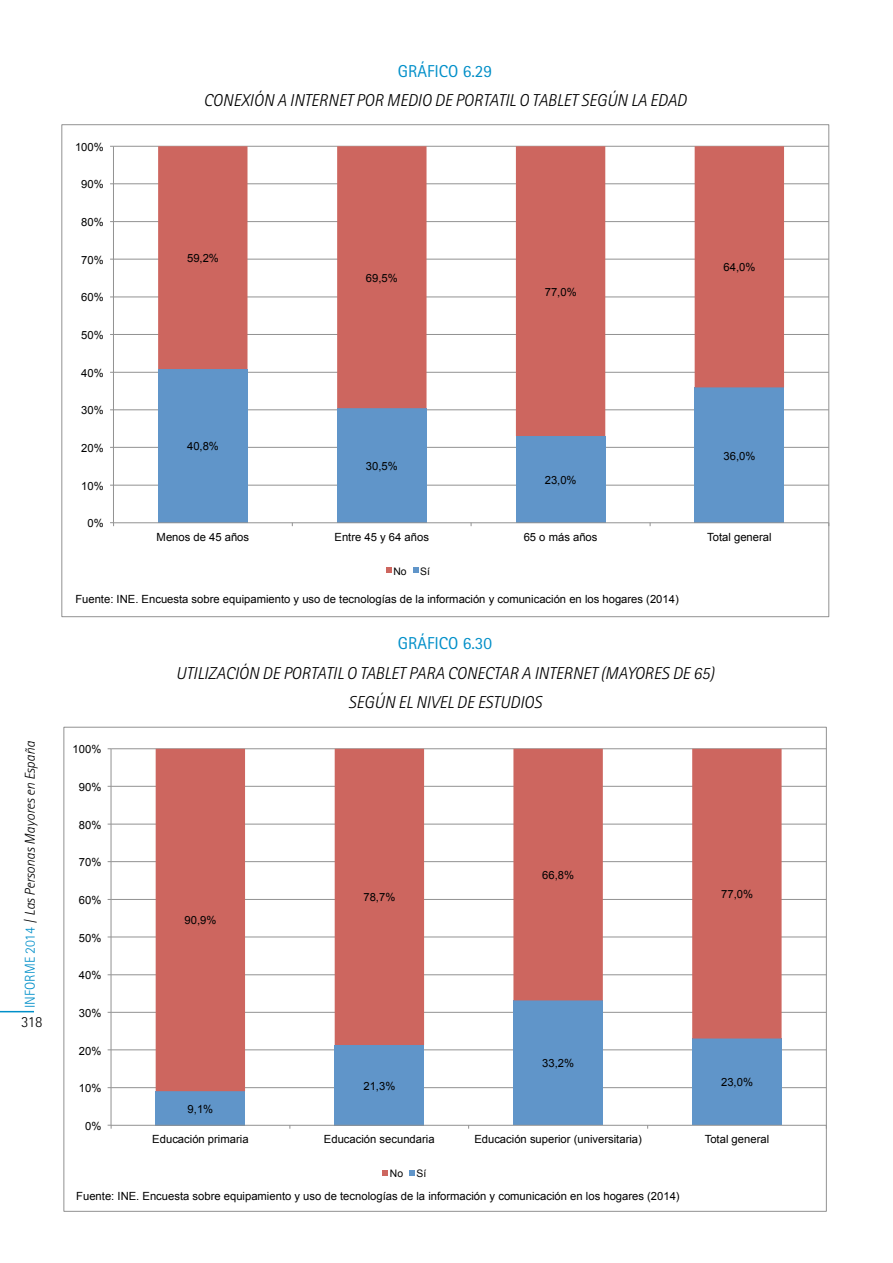
<style>
.page{position:relative;width:893px;height:1263px;background:#fff}
.page>*{position:absolute;margin:0;border:0;box-sizing:border-box;transform-origin:0 0}
.Pa1_1{font:italic 300 17.25px "Rotis Sans Serif";color:#000}
.Pa1_1-2{font:17.25px "Rotis Sans Serif";color:#008fc9}
.t1{font:300 15.45px "Rotis Sans Serif";color:#000}
.t2{font:italic 300 14.25px "Rotis Sans Serif";letter-spacing:-.005em;color:#000}
.t3{font:11.25px "Arial";color:#000}
.t4{font:10.35px "Arial";color:#000}
.s1{font-style:normal;color:#008fc9}
.s2{font-style:normal}
.s3{color:#008ec7}
</style>
<div class="page">
<hr style="left:0;top:1011px;width:34px;height:1px;background:#008fc9">
<hr style="left:114px;top:485px;width:715px;height:1px;background:#929292">
<hr style="left:114px;top:447px;width:715px;height:1px;background:#929292">
<hr style="left:114px;top:410px;width:715px;height:1px;background:#929292">
<hr style="left:114px;top:372px;width:715px;height:1px;background:#929292">
<hr style="left:114px;top:334px;width:715px;height:1px;background:#929292">
<hr style="left:114px;top:297px;width:715px;height:1px;background:#929292">
<hr style="left:114px;top:259px;width:715px;height:1px;background:#929292">
<hr style="left:114px;top:221px;width:715px;height:1px;background:#929292">
<hr style="left:114px;top:184px;width:715px;height:1px;background:#929292">
<hr style="left:114px;top:146px;width:715px;height:1px;background:#929292">
<div style="left:158px;top:369px;width:90px;height:154px;background:#6095c9"></div>
<div style="left:337px;top:408px;width:89px;height:115px;background:#6095c9"></div>
<div style="left:516px;top:436px;width:89px;height:87px;background:#6095c9"></div>
<div style="left:695px;top:387px;width:89px;height:136px;background:#6095c9"></div>
<svg style="left:158px;top:146px;width:626px;height:290px"></svg>
<hr style="left:113px;top:146px;width:1px;height:377px;background:#929292">
<hr style="left:113px;top:522px;width:716px;height:1px;background:#929292">
<svg style="left:386px;top:568px;width:5px;height:5px"></svg>
<svg style="left:413px;top:568px;width:5px;height:5px"></svg>
<hr style="left:111px;top:1087px;width:715px;height:1px;background:#929292">
<hr style="left:111px;top:1049px;width:715px;height:1px;background:#929292">
<hr style="left:111px;top:1012px;width:715px;height:1px;background:#929292">
<hr style="left:111px;top:974px;width:715px;height:1px;background:#929292">
<hr style="left:111px;top:937px;width:715px;height:1px;background:#929292">
<hr style="left:111px;top:899px;width:715px;height:1px;background:#929292">
<hr style="left:111px;top:861px;width:715px;height:1px;background:#929292">
<hr style="left:111px;top:824px;width:715px;height:1px;background:#929292">
<hr style="left:111px;top:786px;width:715px;height:1px;background:#929292">
<hr style="left:111px;top:748px;width:715px;height:1px;background:#929292">
<div style="left:156px;top:1091px;width:89px;height:34px;background:#6095c9"></div>
<div style="left:335px;top:1045px;width:89px;height:80px;background:#6095c9"></div>
<div style="left:513px;top:1000px;width:90px;height:125px;background:#6095c9"></div>
<div style="left:692px;top:1039px;width:90px;height:86px;background:#6095c9"></div>
<svg style="left:156px;top:749px;width:626px;height:342px"></svg>
<hr style="left:111px;top:749px;width:1px;height:376px;background:#929292">
<hr style="left:111px;top:1125px;width:715px;height:1px;background:#929292">
<svg style="left:383px;top:1170px;width:5px;height:5px"></svg>
<svg style="left:409px;top:1170px;width:5px;height:5px"></svg>
<p class="t2" style="left:22px;top:1008px;width:269px;rotate:-90deg"><span class="s1">INFORME 2014</span> <span class="s2">/</span> Las Personas Mayores en España</p>
<h2 class="t1" style="left:21px;top:1013px;width:23px">318</h2>
<p class="t3" style="left:75px;top:139px;width:30px">100%</p>
<p class="t3" style="left:81px;top:177px;width:24px">90%</p>
<p class="t3" style="left:81px;top:215px;width:24px">80%</p>
<p class="t3" style="left:81px;top:252px;width:24px">70%</p>
<p class="t3" style="left:81px;top:290px;width:24px">60%</p>
<p class="t3" style="left:81px;top:328px;width:24px">50%</p>
<p class="t3" style="left:81px;top:365px;width:24px">40%</p>
<p class="t3" style="left:81px;top:403px;width:24px">30%</p>
<p class="t3" style="left:81px;top:441px;width:24px">20%</p>
<p class="t3" style="left:81px;top:478px;width:24px">10%</p>
<p class="t3" style="left:88px;top:516px;width:18px">0%</p>
<p class="Pa1_1-2" style="left:398px;top:61px;width:96px">GRÁFICO <span class="s3">6.29</span></p>
<p class="Pa1_1" style="left:204px;top:90px;width:484px">CONEXIÓN A INTERNET POR MEDIO DE PORTATIL O TABLET SEGÚN LA EDAD</p>
<p class="t3" style="left:187px;top:251px;width:33px">59,2%</p>
<p class="t3" style="left:187px;top:439px;width:33px">40,8%</p>
<p class="t3" style="left:366px;top:270px;width:33px">69,5%</p>
<p class="t3" style="left:366px;top:459px;width:33px">30,5%</p>
<p class="t3" style="left:545px;top:284px;width:33px">77,0%</p>
<p class="t3" style="left:545px;top:473px;width:33px">23,0%</p>
<p class="t3" style="left:724px;top:260px;width:33px">64,0%</p>
<p class="t3" style="left:724px;top:448px;width:33px">36,0%</p>
<p class="t3" style="left:157px;top:529px;width:94px">Menos de 45 años</p>
<p class="t3" style="left:335px;top:529px;width:96px">Entre 45 y 64 años</p>
<p class="t3" style="left:524px;top:529px;width:75px">65 o más años</p>
<p class="t3" style="left:707px;top:529px;width:66px">Total general</p>
<p class="t4" style="left:393px;top:564px;width:15px">No</p>
<p class="t4" style="left:420px;top:564px;width:11px">Sí</p>
<p class="t3" style="left:75px;top:592px;width:605px">Fuente: INE. Encuesta sobre equipamiento y uso de tecnologías de la información y comunicación en los hogares (2014)</p>
<p class="Pa1_1-2" style="left:398px;top:633px;width:96px">GRÁFICO <span class="s3">6.30</span></p>
<p class="Pa1_1" style="left:176px;top:663px;width:540px">UTILIZACIÓN DE PORTATIL O TABLET PARA CONECTAR A INTERNET (MAYORES DE 65)</p>
<p class="Pa1_1" style="left:348px;top:692px;width:195px">SEGÚN EL NIVEL DE ESTUDIOS</p>
<p class="t3" style="left:73px;top:742px;width:30px">100%</p>
<p class="t3" style="left:79px;top:780px;width:24px">90%</p>
<p class="t3" style="left:79px;top:817px;width:24px">80%</p>
<p class="t3" style="left:79px;top:855px;width:24px">70%</p>
<p class="t3" style="left:79px;top:892px;width:24px">60%</p>
<p class="t3" style="left:79px;top:930px;width:24px">50%</p>
<p class="t3" style="left:79px;top:968px;width:24px">40%</p>
<p class="t3" style="left:79px;top:1005px;width:24px">30%</p>
<p class="t3" style="left:79px;top:1043px;width:24px">20%</p>
<p class="t3" style="left:79px;top:1081px;width:24px">10%</p>
<p class="t3" style="left:85px;top:1118px;width:18px">0%</p>
<p class="t3" style="left:185px;top:913px;width:33px">90,9%</p>
<p class="t3" style="left:188px;top:1101px;width:27px">9,1%</p>
<p class="t3" style="left:363px;top:890px;width:33px">78,7%</p>
<p class="t3" style="left:363px;top:1078px;width:33px">21,3%</p>
<p class="t3" style="left:542px;top:868px;width:33px">66,8%</p>
<p class="t3" style="left:542px;top:1056px;width:33px">33,2%</p>
<p class="t3" style="left:721px;top:887px;width:33px">77,0%</p>
<p class="t3" style="left:721px;top:1075px;width:33px">23,0%</p>
<p class="t3" style="left:152px;top:1132px;width:98px">Educación primaria</p>
<p class="t3" style="left:324px;top:1132px;width:112px">Educación secundaria</p>
<p class="t3" style="left:474px;top:1132px;width:169px">Educación superior (universitaria)</p>
<p class="t3" style="left:705px;top:1132px;width:66px">Total general</p>
<p class="t4" style="left:390px;top:1167px;width:15px">No</p>
<p class="t4" style="left:417px;top:1167px;width:11px">Sí</p>
<p class="t3" style="left:76px;top:1189px;width:605px">Fuente: INE. Encuesta sobre equipamiento y uso de tecnologías de la información y comunicación en los hogares (2014)</p>
</div>
